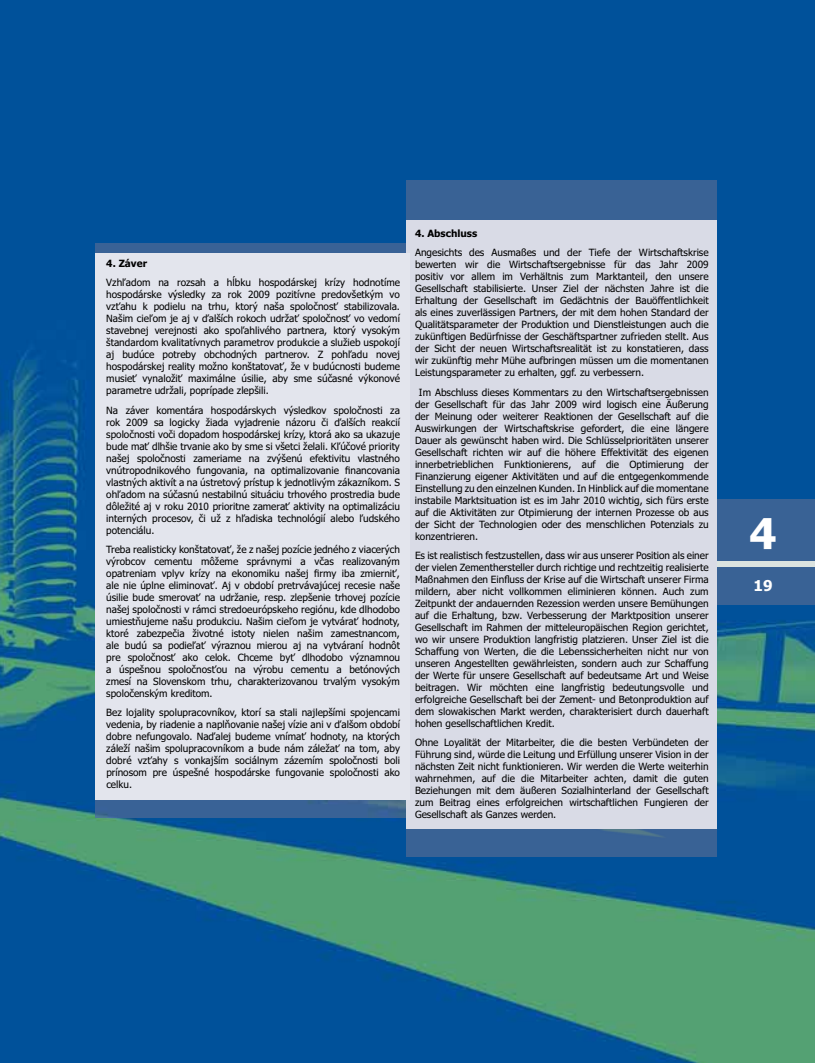
<style>
.page{position:relative;width:815px;height:1063px;background:#fff}
.page>*{position:absolute;margin:0;border:0;box-sizing:border-box;transform-origin:0 0}
.t1{font:700 42.5px "Tahoma";color:#fff}
.t2{font:700 15px "Tahoma";color:#fff}
.t3{font:10px/12px "Tahoma";color:#000;text-align:justify}
.t4{font:700 10px "Tahoma";color:#000}
</style>
<div class="page">
<img style="left:0;top:0;width:815px;height:1063px">
<div style="left:717px;top:500px;width:98px;height:104px;background:#396295"></div>
<div style="left:407px;top:180px;width:310px;height:676px;background:#396295"></div>
<div style="left:96px;top:243px;width:311px;height:575px;background:#396296"></div>
<div style="left:707px;top:561px;width:108px;height:6px;background:#dbe3e0"></div>
<div style="left:407px;top:220px;width:310px;height:608px;background:#d9dbe6"></div>
<div style="left:96px;top:253px;width:314px;height:547px;background:#e3e5ed"></div>
<p class="t4" style="left:106px;top:260px;width:42px">4. Záver</p>
<p class="t3" style="left:106px;top:278px;width:295px">Vzhľadom na rozsah a hĺbku hospodárskej krízy hodnotíme hospodárske výsledky za rok 2009 pozitívne predovšetkým vo vzťahu k podielu na trhu, ktorý naša spoločnosť stabilizovala.<br>Našim cieľom je aj v ďalších rokoch udržať spoločnosť vo vedomí stavebnej verejnosti ako spoľahlivého partnera, ktorý vysokým štandardom kvalitatívnych parametrov produkcie a služieb uspokojí aj budúce potreby obchodných partnerov. Z pohľadu novej hospodárskej reality možno konštatovať, že v budúcnosti budeme musieť vynaložiť maximálne úsilie, aby sme súčasné výkonové parametre udržali, poprípade zlepšili.</p>
<p class="t3" style="left:106px;top:405px;width:295px">Na záver komentára hospodárskych výsledkov spoločnosti za rok 2009 sa logicky žiada vyjadrenie názoru či ďalších reakcií spoločnosti voči dopadom hospodárskej krízy, ktorá ako sa ukazuje bude mať dlhšie trvanie ako by sme si všetci želali. Kľúčové priority našej spoločnosti zameriame na zvýšenú efektivitu vlastného vnútropodnikového fungovania, na optimalizovanie financovania vlastných aktivít a na ústretový prístup k jednotlivým zákazníkom. S ohľadom na súčasnú nestabilnú situáciu trhového prostredia bude dôležité aj v roku 2010 prioritne zamerať aktivity na optimalizáciu interných procesov, či už z hľadiska technológií alebo ľudského potenciálu.</p>
<p class="t3" style="left:106px;top:544px;width:295px">Treba realisticky konštatovať, že z našej pozície jedného z viacerých výrobcov cementu môžeme správnymi a včas realizovaným opatreniam vplyv krízy na ekonomiku našej firmy iba zmierniť, ale nie úplne eliminovať. Aj v období pretrvávajúcej recesie naše úsilie bude smerovať na udržanie, resp. zlepšenie trhovej pozície našej spoločnosti v rámci stredoeurópskeho regiónu, kde dlhodobo umiestňujeme našu produkciu. Našim cieľom je vytvárať hodnoty, ktoré zabezpečia životné istoty nielen našim zamestnancom, ale budú sa podieľať výraznou mierou aj na vytváraní hodnôt pre spoločnosť ako celok. Chceme byť dlhodobo významnou a úspešnou spoločnosťou na výrobu cementu a betónových zmesí na Slovenskom trhu, charakterizovanou trvalým vysokým spoločenským kreditom.</p>
<p class="t3" style="left:106px;top:707px;width:295px">Bez lojality spolupracovníkov, ktorí sa stali najlepšími spojencami vedenia, by riadenie a naplňovanie našej vízie ani v ďalšom období dobre nefungovalo. Naďalej budeme vnímať hodnoty, na ktorých záleží našim spolupracovníkom a bude nám záležať na tom, aby dobré vzťahy s vonkajším sociálnym zázemím spoločnosti boli prínosom pre úspešné hospodárske fungovanie spoločnosti ako celku.</p>
<p class="t4" style="left:415px;top:230px;width:64px">4. Abschluss</p>
<p class="t3" style="left:415px;top:248px;width:295px">Angesichts des Ausmaßes und der Tiefe der Wirtschaftskrise bewerten wir die Wirtschaftsergebnisse für das Jahr 2009 positiv vor allem im Verhältnis zum Marktanteil, den unsere Gesellschaft stabilisierte. Unser Ziel der nächsten Jahre ist die Erhaltung der Gesellschaft im Gedächtnis der Bauöffentlichkeit als eines zuverlässigen Partners, der mit dem hohen Standard der Qualitätsparameter der Produktion und Dienstleistungen auch die zukünftigen Bedürfnisse der Geschäftspartner zufrieden stellt. Aus der Sicht der neuen Wirtschaftsrealität ist zu konstatieren, dass wir zukünftig mehr Mühe aufbringen müssen um die momentanen Leistungsparameter zu erhalten, ggf. zu verbessern.</p>
<p class="t3" style="left:415px;top:387px;width:295px;text-indent:4px">Im Abschluss dieses Kommentars zu den Wirtschaftsergebnissen der Gesellschaft für das Jahr 2009 wird logisch eine Äußerung der Meinung oder weiterer Reaktionen der Gesellschaft auf die Auswirkungen der Wirtschaftskrise gefordert, die eine längere Dauer als gewünscht haben wird. Die Schlüsselprioritäten unserer Gesellschaft richten wir auf die höhere Effektivität des eigenen innerbetrieblichen Funktionierens, auf die Optimierung der Finanzierung eigener Aktivitäten und auf die entgegenkommende Einstellung zu den einzelnen Kunden. In Hinblick auf die momentane instabile Marktsituation ist es im Jahr 2010 wichtig, sich fürs erste auf die Aktivitäten zur Otpimierung der internen Prozesse ob aus der Sicht der Technologien oder des menschlichen Potenzials zu konzentrieren.</p>
<p class="t3" style="left:415px;top:550px;width:295px">Es ist realistisch festzustellen, dass wir aus unserer Position als einer der vielen Zementhersteller durch richtige und rechtzeitig realisierte Maßnahmen den Einfluss der Krise auf die Wirtschaft unserer Firma mildern, aber nicht vollkommen eliminieren können. Auch zum Zeitpunkt der andauernden Rezession werden unsere Bemühungen auf die Erhaltung, bzw. Verbesserung der Marktposition unserer Gesellschaft im Rahmen der mitteleuropäischen Region gerichtet, wo wir unsere Produktion langfristig platzieren. Unser Ziel ist die Schaffung von Werten, die die Lebenssicherheiten nicht nur von unseren Angestellten gewährleisten, sondern auch zur Schaffung der Werte für unsere Gesellschaft auf bedeutsame Art und Weise beitragen. Wir möchten eine langfristig bedeutungsvolle und erfolgreiche Gesellschaft bei der Zement- und Betonproduktion auf dem slowakischen Markt werden, charakterisiert durch dauerhaft hohen gesellschaftlichen Kredit.</p>
<p class="t3" style="left:415px;top:737px;width:295px">Ohne Loyalität der Mitarbeiter, die die besten Verbündeten der Führung sind, würde die Leitung und Erfüllung unserer Vision in der nächsten Zeit nicht funktionieren. Wir werden die Werte weiterhin wahrnehmen, auf die die Mitarbeiter achten, damit die guten Beziehungen mit dem äußeren Sozialhinterland der Gesellschaft zum Beitrag eines erfolgreichen wirtschaftlichen Fungieren der Gesellschaft als Ganzes werden.</p>
<h1 class="t1" style="left:750px;top:516px;width:29px">4</h1>
<h2 class="t2" style="left:753px;top:580px;width:21px">19</h2>
</div>
